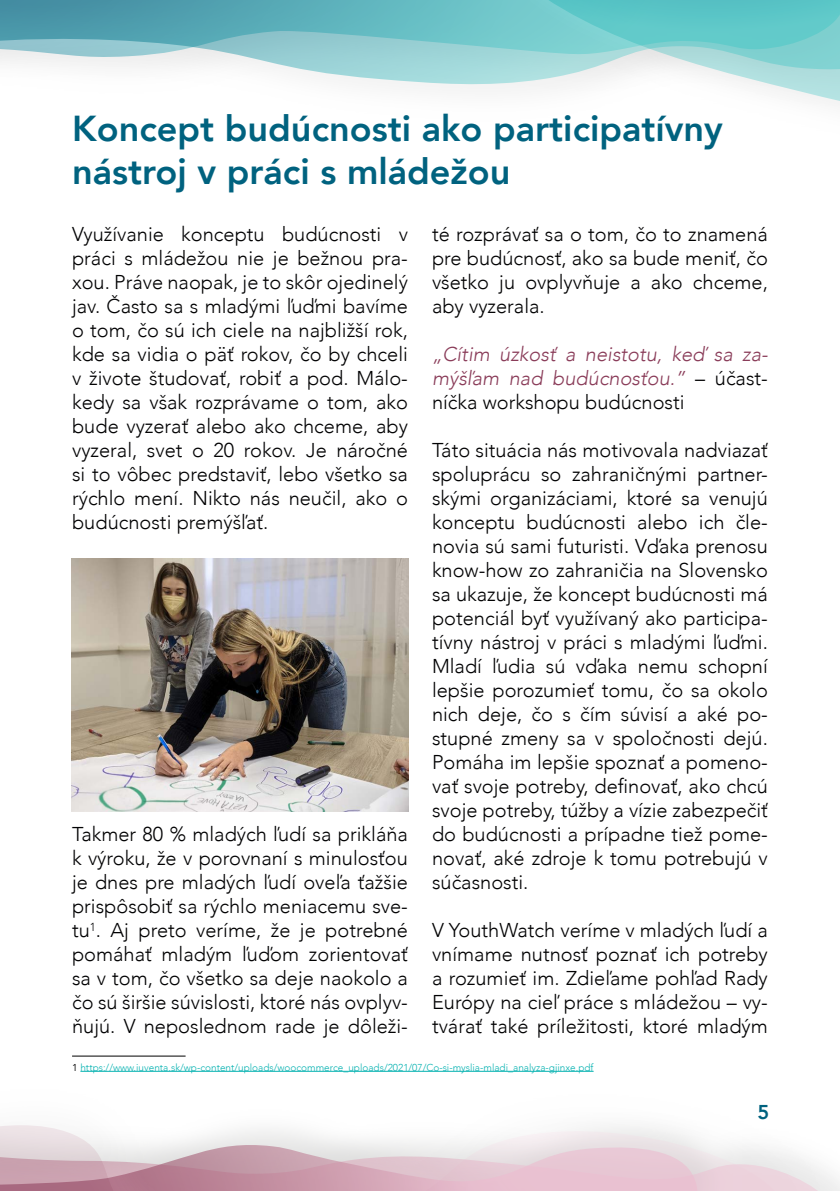
<style>
.page{position:relative;width:840px;height:1191px;background:#fff}
.page>*{position:absolute;margin:0;border:0;box-sizing:border-box;transform-origin:0 0}
.t1{font:800 36px/43.2px "Avenir";color:#00627f}
.t2{font:300 20px/24px "Avenir";color:#020203;text-align:justify}
.t3{font:italic 300 20px/24px "Avenir";color:#8a3c59;text-align:justify}
.t4{font:800 20px "Avenir";color:#00627f}
.t5{font:300 10px "Avenir";color:#06b2b1}
.s1{font-style:normal;color:#020203}
.s2{font-weight:400;color:#000}
</style>
<div class="page">
<img style="left:798px;top:1157px;width:31px;height:34px">
<svg style="left:0;top:1111px;width:798px;height:80px"></svg>
<svg style="left:0;top:0;width:404px;height:85px"></svg>
<svg style="left:404px;top:0;width:435px;height:105px"></svg>
<hr style="left:80px;top:1071px;width:513px;height:1px;background:#06b2b1">
<hr style="left:72px;top:1055px;width:113px;height:1px;background:#000">
<img style="left:72px;top:559px;width:336px;height:252px">
<h1 class="t1" style="left:72px;top:107px;width:652px">Koncept budúcnosti ako participatívny nástroj v práci s mládežou</h1>
<p class="t2" style="left:72px;top:222px;width:337px">Využívanie konceptu budúcnosti v práci s mládežou nie je bežnou pra&shy;xou. Práve naopak, je to skôr ojedinelý jav. Často sa s mladými ľuďmi bavíme o tom, čo sú ich ciele na najbližší rok, kde sa vidia o päť rokov, čo by chceli v živote študovať, robiť a pod. Málo&shy;kedy sa však rozprávame o tom, ako bude vyzerať alebo ako chceme, aby vyzeral, svet o 20 rokov. Je náročné si to vôbec predstaviť, lebo všetko sa rýchlo mení. Nikto nás neučil, ako o budúcnosti premýšľať.</p>
<p class="t2" style="left:432px;top:222px;width:337px">té rozprávať sa o tom, čo to znamená pre budúcnosť, ako sa bude meniť, čo všetko ju ovplyvňuje a ako chceme, aby vyzerala.</p>
<p class="t3" style="left:432px;top:342px;width:337px">„Cítim úzkosť a neistotu, keď sa za&shy;mýšľam nad budúcnosťou.” <span class="s1">– účast&shy;níčka workshopu budúcnosti</span></p>
<p class="t2" style="left:432px;top:438px;width:337px">Táto situácia nás motivovala nadviazať spoluprácu so zahraničnými partner&shy;skými organizáciami, ktoré sa venujú konceptu budúcnosti alebo ich čle&shy;novia sú sami futuristi. Vďaka prenosu know-how zo zahraničia na Slovensko sa ukazuje, že koncept budúcnosti má potenciál byť využívaný ako participa&shy;tívny nástroj v práci s mladými ľuďmi.<br>Mladí ľudia sú vďaka nemu schopní lepšie porozumieť tomu, čo sa okolo nich deje, čo s čím súvisí a aké po&shy;stupné zmeny sa v spoločnosti dejú.<br>Pomáha im lepšie spoznať a pomeno&shy;vať svoje potreby, definovať, ako chcú svoje potreby, túžby a vízie zabezpečiť do budúcnosti a prípadne tiež pome&shy;novať, aké zdroje k tomu potrebujú v súčasnosti.</p>
<p class="t2" style="left:432px;top:918px;width:337px">V YouthWatch veríme v mladých ľudí a vnímame nutnosť poznať ich potreby a rozumieť im. Zdieľame pohľad Rady Európy na cieľ práce s mládežou – vy&shy;tvárať také príležitosti, ktoré mladým</p>
<p class="t5" style="left:72px;top:1061px;width:522px"><span class="s2">1</span> https://www.iuventa.sk/wp-content/uploads/woocommerce_uploads/2021/07/Co-si-myslia-mladi_analyza-gjinxe.pdf</p>
<p class="t4" style="left:757px;top:1096px;width:13px">5</p>
<p class="t2" style="left:72px;top:822px;width:337px">Takmer 80 % mladých ľudí sa prikláňa k výroku, že v porovnaní s minulosťou je dnes pre mladých ľudí oveľa ťažšie prispôsobiť sa rýchlo meniacemu sve&shy;tu<sup>1</sup>. Aj preto veríme, že je potrebné pomáhať mladým ľuďom zorientovať sa v tom, čo všetko sa deje naokolo a čo sú širšie súvislosti, ktoré nás ovplyv&shy;ňujú. V neposlednom rade je dôleži-</p>
</div>
